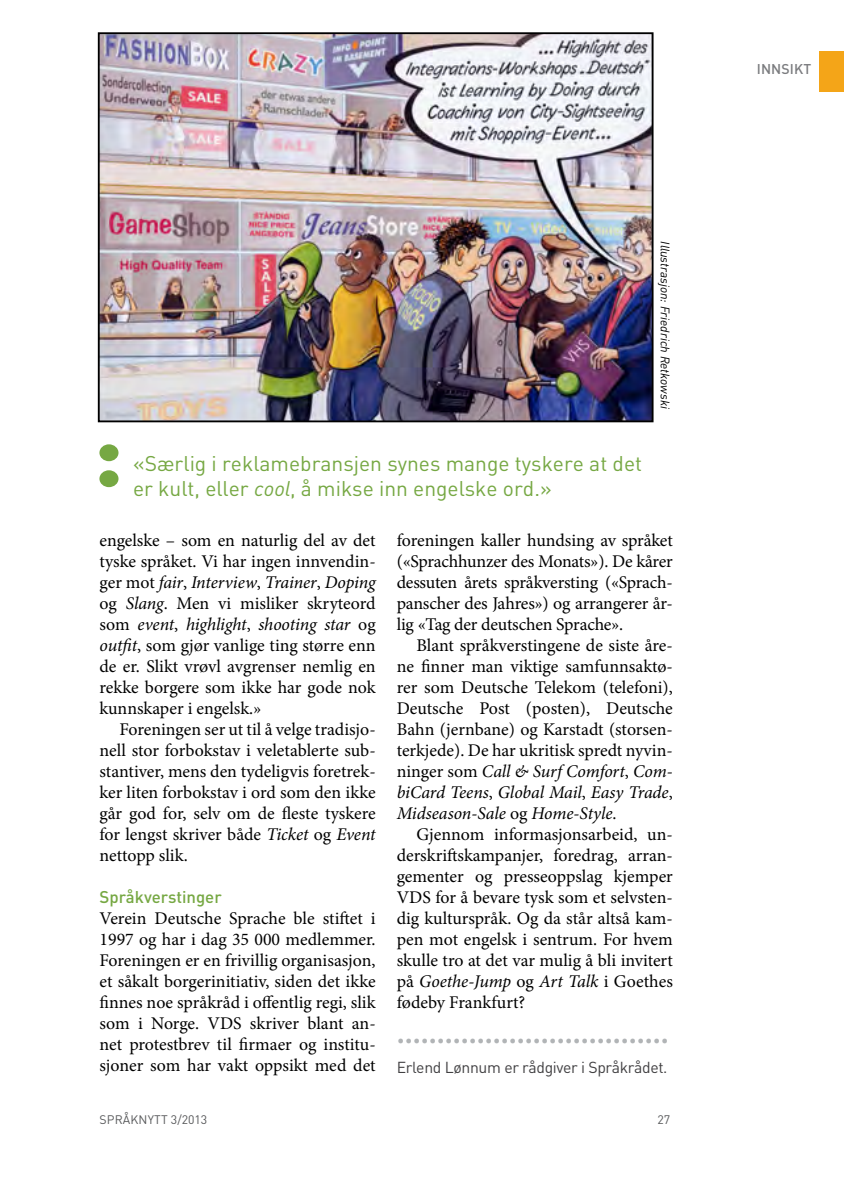
<style>
.page{position:relative;width:844px;height:1191px;background:#fff}
.page>*{position:absolute;margin:0;border:0;box-sizing:border-box;transform-origin:0 0}
.t1{font:700 31.5px "Minion Pro";color:#b1b4b6}
.t2{font:21px/24.5px "DINOT";color:#76a843}
.t3{font:17.85px/21px "Minion Pro";letter-spacing:-.005em;color:#000;text-align:justify}
.t4{font:500 16.8px "DINOT";color:#76a843}
.t5{font:15.75px "DINOT";letter-spacing:-.02em;color:#414042}
.t6{font:500 14px "DINOT";color:#7b7c7f}
.t7{font:italic 12.25px "DINOT";color:#000}
.t8{font:12.25px "DINOT";color:#58595b}
.s1{font-style:italic}
</style>
<div class="page">
<img style="left:101px;top:35px;width:549px;height:384px">
<div style="left:98px;top:32px;width:555px;height:390px;border:2px solid #000"></div>
<div style="left:99px;top:444px;width:19px;height:17px;background:#76a843;border-radius:50%"></div>
<div style="left:99px;top:470px;width:19px;height:17px;background:#76a843;border-radius:50%"></div>
<div style="left:819px;top:51px;width:24px;height:41px;background:#f4a518"></div>
<p class="t7" style="left:672px;top:241px;width:169px;rotate:90deg">Illustrasjon: Friedrich Retkowski</p>
<p class="t2" style="left:133px;top:451px;width:510px">«Særlig i reklamebransjen synes mange tyskere at det er kult, eller <span class="s1">cool</span>, å mikse inn engelske ord.»</p>
<p class="t3" style="left:99px;top:530px;width:277px">engelske – som en naturlig del av det tyske språket. Vi har ingen innvendin&shy;ger mot <span class="s1">fair</span>, <span class="s1">Interview</span>, <span class="s1">Trainer</span>, <span class="s1">Doping </span>og <span class="s1">Slang</span>. Men vi misliker skryteord som <span class="s1">event</span>, <span class="s1">highlight</span>, <span class="s1">shooting star</span> og <span class="s1">outfit</span>, som gjør vanlige ting større enn de er. Slikt vrøvl avgrenser nemlig en rekke borgere som ikke har gode nok kunnskaper i engelsk.»</p>
<p class="t3" style="left:99px;top:719px;width:277px;text-indent:20px">Foreningen ser ut til å velge tradisjo&shy;nell stor forbokstav i veletablerte sub&shy;stantiver, mens den tydeligvis foretrek&shy;ker liten forbokstav i ord som den ikke går god for, selv om de fleste tyskere for lengst skriver både <span class="s1">Ticket</span> og <span class="s1">Event </span>nettopp slik.</p>
<p class="t4" style="left:99px;top:886px;width:124px">Språkverstinger</p>
<p class="t3" style="left:99px;top:908px;width:277px">Verein Deutsche Sprache ble stiftet i 1997 og har i dag 35 000 medlemmer.<br>Foreningen er en frivillig organisasjon, et såkalt borgerinitiativ, siden det ikke finnes noe språkråd i offentlig regi, slik som i Norge. VDS skriver blant an&shy;net protestbrev til firmaer og institu&shy;sjoner som har vakt oppsikt med det</p>
<p class="t3" style="left:396px;top:530px;width:277px">foreningen kaller hundsing av språket («Sprachhunzer des Monats»). De kårer dessuten årets språkversting («Sprach&shy;panscher des Jahres») og arrangerer år&shy;lig «Tag der deutschen Sprache».</p>
<p class="t3" style="left:396px;top:635px;width:277px;text-indent:20px">Blant språkverstingene de siste åre&shy;ne finner man viktige samfunnsaktø&shy;rer som Deutsche Telekom (telefoni), Deutsche Post (posten), Deutsche Bahn (jernbane) og Karstadt (storsen&shy;terkjede). De har ukritisk spredt nyvin&shy;ninger som <span class="s1">Call &amp; Surf Comfort</span>, <span class="s1">Com&shy;biCard Teens</span>, <span class="s1">Global Mail</span>, <span class="s1">Easy Trade</span>, <span class="s1">Midseason-Sale</span> og <span class="s1">Home-Style</span>.</p>
<p class="t3" style="left:396px;top:824px;width:277px;text-indent:20px">Gjennom informasjonsarbeid, un&shy;derskriftskampanjer, foredrag, arran&shy;gementer og presseoppslag kjemper VDS for å bevare tysk som et selvsten&shy;dig kulturspråk. Og da står altså kam&shy;pen mot engelsk i sentrum. For hvem skulle tro at det var mulig å bli invitert på <span class="s1">Goethe-Jump</span> og <span class="s1">Art Talk</span> i Goethes fødeby Frankfurt?</p>
<h1 class="t1" style="left:396px;top:1011px;width:274px">..................................</h1>
<p class="t5" style="left:396px;top:1057px;width:272px">Erlend Lønnum er rådgiver i Språkrådet.</p>
<p class="t8" style="left:100px;top:1111px;width:16px">SPRÅ</p>
<p class="t8" style="left:130px;top:1111px;width:78px">KNYTT 3/2013</p>
<p class="t8" style="left:657px;top:1111px;width:14px">27</p>
<p class="t6" style="left:756px;top:60px;width:14px">Innsikt</p>
</div>
